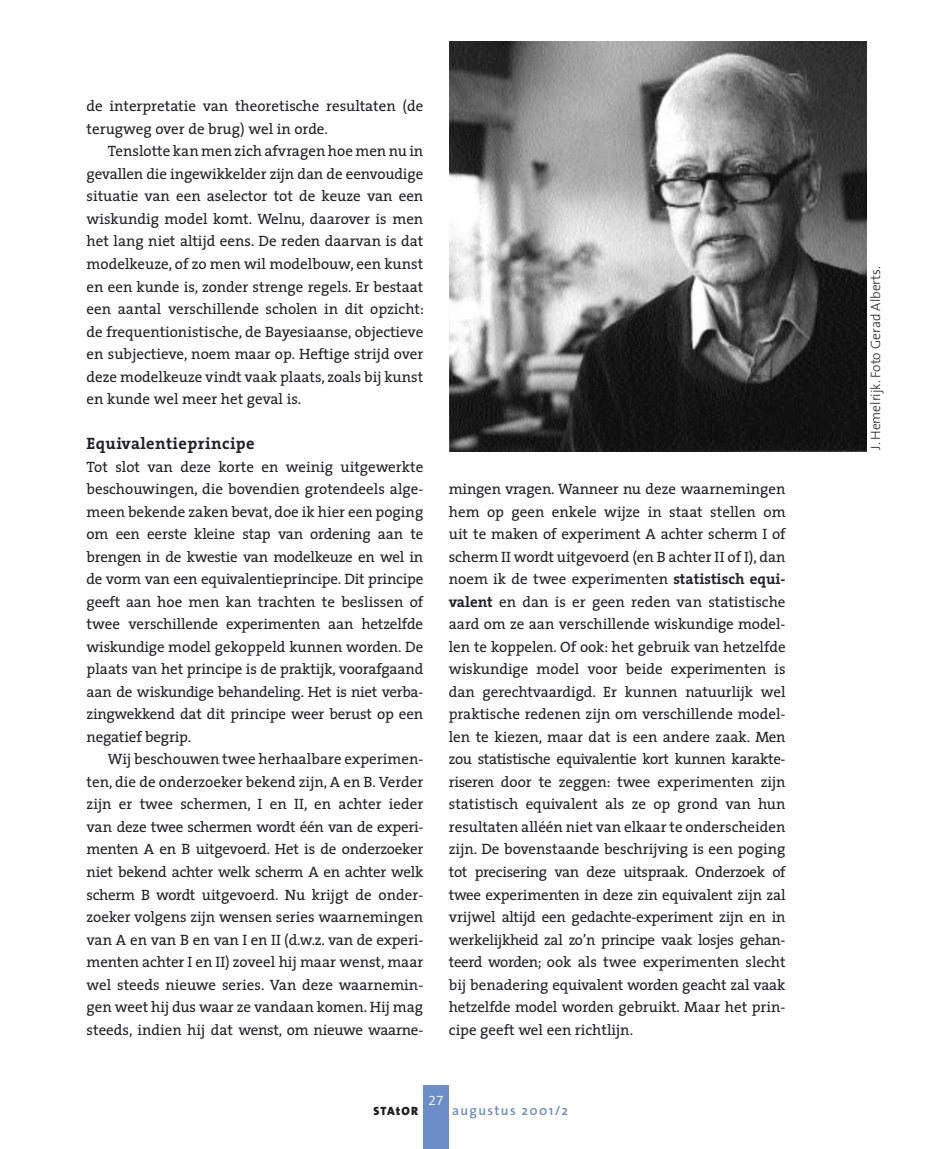
<style>
.page{position:relative;width:936px;height:1149px;background:#fff}
.page>*{position:absolute;margin:0;border:0;box-sizing:border-box;transform-origin:0 0}
.t1{font:700 16.5px "The Serif";letter-spacing:.025em;color:#212125}
.t2{font:15px/22.5px "The Serif";color:#212125;text-align:justify}
.t3{font:300 13.5px "The Sans";color:#212125}
.t4{font:600 13.5px "The Sans";letter-spacing:.1em;color:#6d8dc8}
.t5{font:13.5px "The Sans Semi Light Expert";color:#fff}
.t6{font:900 12px "The Sans";letter-spacing:.09em;color:#212125}
.s1{font-weight:700}
</style>
<div class="page">
<div style="left:423px;top:1084px;width:26px;height:64px;background:#6d8dc8"></div>
<img style="left:449px;top:42px;width:417px;height:410px">
<p class="t2" style="left:87px;top:94px;width:338px">de interpretatie van theoretische resultaten (de terugweg over de brug) wel in orde.</p>
<p class="t2" style="left:87px;top:139px;width:339px;text-indent:21px">Tenslotte kan men zich afvragen hoe men nu in gevallen die ingewikkelder zijn dan de eenvoudige situatie van een aselector tot de keuze van een wiskundig model komt. Welnu, daarover is men het lang niet altijd eens. De reden daarvan is dat modelkeuze, of zo men wil modelbouw, een kunst en een kunde is, zonder strenge regels. Er bestaat een aantal verschillende scholen in dit opzicht: de frequentionistische, de Bayesiaanse, objectieve en subjectieve, noem maar op. Heftige strijd over deze modelkeuze vindt vaak plaats, zoals bij kunst en kunde wel meer het geval is.</p>
<p class="t1" style="left:87px;top:429px;width:169px">Equivalentieprincipe</p>
<p class="t2" style="left:87px;top:454px;width:338px">Tot slot van deze korte en weinig uitgewerkte beschouwingen, die bovendien grotendeels alge&shy;meen bekende zaken bevat, doe ik hier een poging om een eerste kleine stap van ordening aan te brengen in de kwestie van modelkeuze en wel in de vorm van een equivalentieprincipe. Dit principe geeft aan hoe men kan trachten te beslissen of twee verschillende experimenten aan hetzelfde wiskundige model gekoppeld kunnen worden. De plaats van het principe is de praktijk, voorafgaand aan de wiskundige behandeling. Het is niet verba&shy;zingwekkend dat dit principe weer berust op een negatief begrip.</p>
<p class="t2" style="left:87px;top:747px;width:338px;text-indent:21px">Wij beschouwen twee herhaalbare experimen&shy;ten, die de onderzoeker bekend zijn, A en B. Verder zijn er twee schermen, I en II, en achter ieder van deze twee schermen wordt één van de experi&shy;menten A en B uitgevoerd. Het is de onderzoeker niet bekend achter welk scherm A en achter welk scherm B wordt uitgevoerd. Nu krijgt de onder&shy;zoeker volgens zijn wensen series waarnemingen van A en van B en van I en II (d.w.z. van de experi&shy;menten achter I en II) zoveel hij maar wenst, maar wel steeds nieuwe series. Van deze waarnemin&shy;gen weet hij dus waar ze vandaan komen. Hij mag steeds, indien hij dat wenst, om nieuwe waarne-</p>
<p class="t2" style="left:449px;top:477px;width:338px">mingen vragen. Wanneer nu deze waarnemingen hem op geen enkele wijze in staat stellen om uit te maken of experiment A achter scherm I of scherm II wordt uitgevoerd (en B achter II of I), dan noem ik de twee experimenten <span class="s1">statistisch equi&shy;valent</span> en dan is er geen reden van statistische aard om ze aan verschillende wiskundige model&shy;len te koppelen. Of ook: het gebruik van hetzelfde wiskundige model voor beide experimenten is dan gerechtvaardigd. Er kunnen natuurlijk wel praktische redenen zijn om verschillende model&shy;len te kiezen, maar dat is een andere zaak. Men zou statistische equivalentie kort kunnen karakte&shy;riseren door te zeggen: twee experimenten zijn statistisch equivalent als ze op grond van hun resultaten alléén niet van elkaar te onderscheiden zijn. De bovenstaande beschrijving is een poging tot precisering van deze uitspraak. Onderzoek of twee experimenten in deze zin equivalent zijn zal vrijwel altijd een gedachte-experiment zijn en in werkelijkheid zal zo’n principe vaak losjes gehan&shy;teerd worden; ook als twee experimenten slecht bij benadering equivalent worden geacht zal vaak hetzelfde model worden gebruikt. Maar het prin&shy;cipe geeft wel een richtlijn.</p>
<p class="t5" style="left:428px;top:1088px;width:16px">27</p>
<p class="t6" style="left:373px;top:1100px;width:46px">STAtOR</p>
<p class="t4" style="left:452px;top:1098px;width:117px">augustus 2001/2</p>
<p class="t3" style="left:864px;top:449px;width:185px;rotate:-90deg">J. Hemelrijk. Foto Gerad Alberts.</p>
</div>
